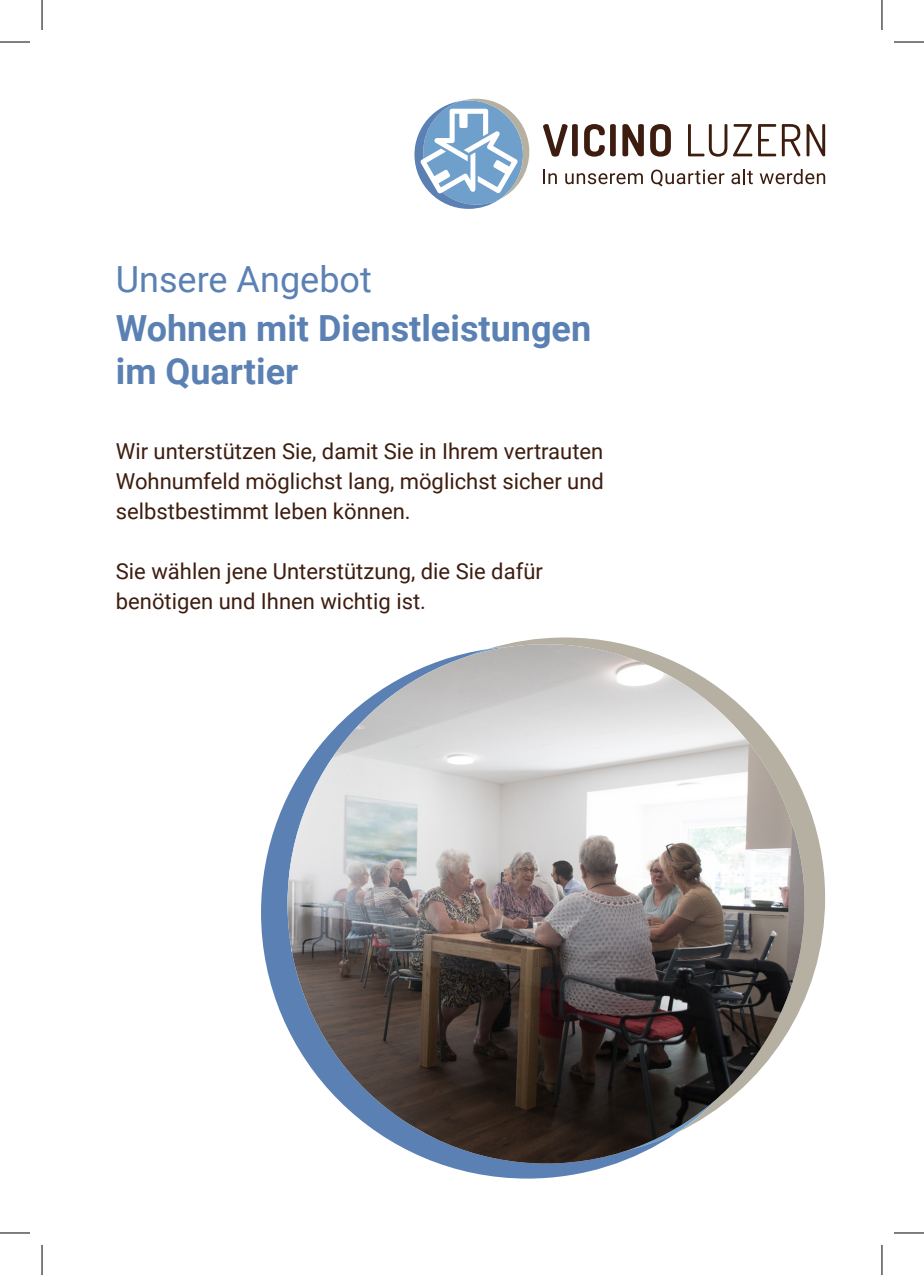
<style>
.page{position:relative;width:924px;height:1275px;background:#fff}
.page>*{position:absolute;margin:0;border:0;box-sizing:border-box;transform-origin:0 0}
.t1{font:700 36px/43.2px "Roboto";color:#5b81b4}
.t2{font:36px "Roboto";color:#5b81b4}
.Beschreibung{font:22px/30px "Roboto";color:#3d1d0f;text-align:justify}
</style>
<div class="page">
<svg style="left:543px;top:124px;width:34px;height:33px"></svg>
<svg style="left:584px;top:124px;width:31px;height:33px"></svg>
<svg style="left:622px;top:124px;width:21px;height:32px"></svg>
<svg style="left:650px;top:124px;width:20px;height:33px"></svg>
<svg style="left:688px;top:124px;width:87px;height:33px"></svg>
<svg style="left:781px;top:124px;width:19px;height:32px"></svg>
<svg style="left:806px;top:124px;width:18px;height:32px"></svg>
<svg style="left:543px;top:170px;width:13px;height:14px"></svg>
<svg style="left:565px;top:173px;width:77px;height:11px"></svg>
<svg style="left:651px;top:170px;width:73px;height:16px"></svg>
<svg style="left:731px;top:169px;width:21px;height:15px"></svg>
<svg style="left:759px;top:169px;width:65px;height:15px"></svg>
<svg style="left:414px;top:99px;width:115px;height:110px"></svg>
<svg style="left:508px;top:637px;width:316px;height:363px"></svg>
<svg style="left:261px;top:798px;width:356px;height:380px"></svg>
<img style="left:287px;top:644px;width:517px;height:519px">
<hr style="left:0;top:42px;width:30px;height:1px;background:#000">
<hr style="left:893px;top:42px;width:30px;height:1px;background:#000">
<hr style="left:0;top:1232px;width:30px;height:1px;background:#000">
<hr style="left:893px;top:1232px;width:30px;height:1px;background:#000">
<hr style="left:42px;top:0;width:1px;height:30px;background:#000">
<hr style="left:42px;top:1245px;width:1px;height:30px;background:#000">
<hr style="left:881px;top:0;width:1px;height:30px;background:#000">
<hr style="left:881px;top:1245px;width:1px;height:30px;background:#000">
<p class="t2" style="left:116px;top:254px;width:257px">Unsere Angebot</p>
<p class="t1" style="left:116px;top:305px;width:477px">Wohnen mit Dienstleistungen im Quartier</p>
<p class="Beschreibung" style="left:116px;top:435px;width:489px">Wir unterstützen Sie, damit Sie in Ihrem vertrauten Wohnumfeld möglichst lang, möglichst sicher und selbstbestimmt leben können.</p>
<p class="Beschreibung" style="left:116px;top:555px;width:428px">Sie wählen jene Unterstützung, die Sie dafür benötigen und Ihnen wichtig ist.</p>
</div>
